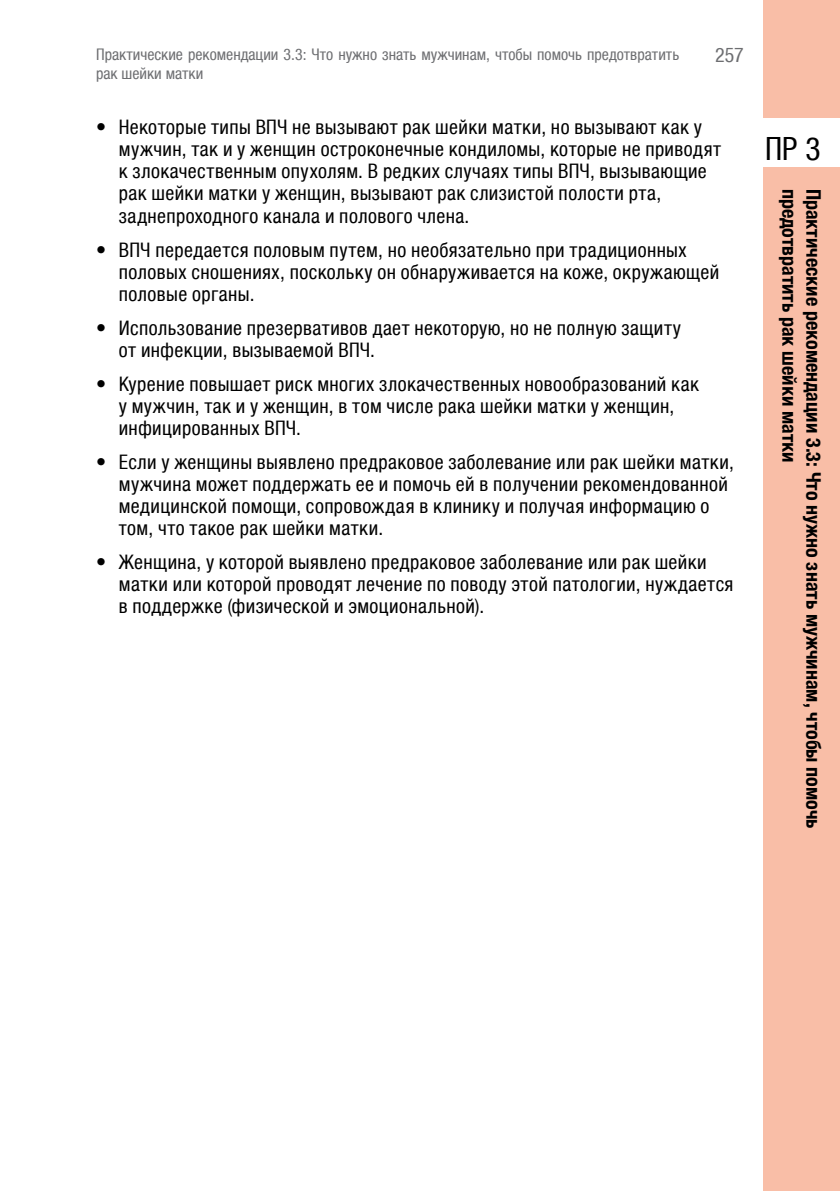
<style>
.page{position:relative;width:840px;height:1191px;background:#fff}
.page>*{position:absolute;margin:0;border:0;box-sizing:border-box;transform-origin:0 0}
.t1{font:condensed 32px "Helvetica Neue LTCYR";color:#000}
.t2{font:condensed 20px/22px "Helvetica Neue LTCYR";letter-spacing:.02em;color:#000}
.t3{font:700 condensed 20px "Helvetica Neue LTCYR";color:#000}
.t4{font:condensed 20px "Helvetica Neue LTCYR";color:#6d6e71}
.t5{font:condensed 16px "Helvetica Neue LTCYR";color:#6d6e71}
</style>
<div class="page">
<div style="left:762px;top:167px;width:77px;height:1024px;background:#f9bea7"></div>
<div style="left:762px;top:0;width:77px;height:118px;background:#f9bea7"></div>
<p class="t5" style="left:96px;top:45px;width:584px">Практические рекомендации 3.3: Что нужно знать мужчинам, чтобы помочь предотвратить</p>
<p class="t4" style="left:714px;top:45px;width:30px">257</p>
<p class="t5" style="left:96px;top:64px;width:109px">рак шейки матки</p>
<p class="t2" style="left:119px;top:117px;width:603px;text-indent:-23px">• Некоторые типы ВПЧ не вызывают рак шейки матки, но вызывают как у мужчин, так и у женщин остроконечные кондиломы, которые не приводят к злокачественным опухолям. В редких случаях типы ВПЧ, вызывающие рак шейки матки у женщин, вызывают рак слизистой полости рта, заднепроходного канала и полового члена.</p>
<p class="t2" style="left:119px;top:239px;width:601px;text-indent:-23px">• ВПЧ передается половым путем, но необязательно при традиционных половых сношениях, поскольку он обнаруживается на коже, окружающей половые органы.</p>
<p class="t2" style="left:119px;top:317px;width:563px;text-indent:-23px">• Использование презервативов дает некоторую, но не полную защиту от инфекции, вызываемой ВПЧ.</p>
<p class="t2" style="left:119px;top:373px;width:581px;text-indent:-23px">• Курение повышает риск многих злокачественных новообразований как у мужчин, так и у женщин, в том числе рака шейки матки у женщин, инфицированных ВПЧ.</p>
<p class="t2" style="left:119px;top:451px;width:616px;text-indent:-23px">• Если у женщины выявлено предраковое заболевание или рак шейки матки, мужчина может поддержать ее и помочь ей в получении рекомендованной медицинской помощи, сопровождая в клинику и получая информацию о том, что такое рак шейки матки.</p>
<p class="t2" style="left:119px;top:551px;width:616px;text-indent:-23px">• Женщина, у которой выявлено предраковое заболевание или рак шейки матки или которой проводят лечение по поводу этой патологии, нуждается в поддержке (физической и эмоциональной).</p>
<h1 class="t1" style="left:764px;top:131px;width:57px">ПР 3</h1>
<p class="t3" style="left:800px;top:189px;width:275px;rotate:90deg">предотвратить рак шейки матки</p>
<p class="t3" style="left:824px;top:189px;width:641px;rotate:90deg">Практические рекомендации 3.3: Что нужно знать мужчинам, чтобы помочь</p>
</div>
